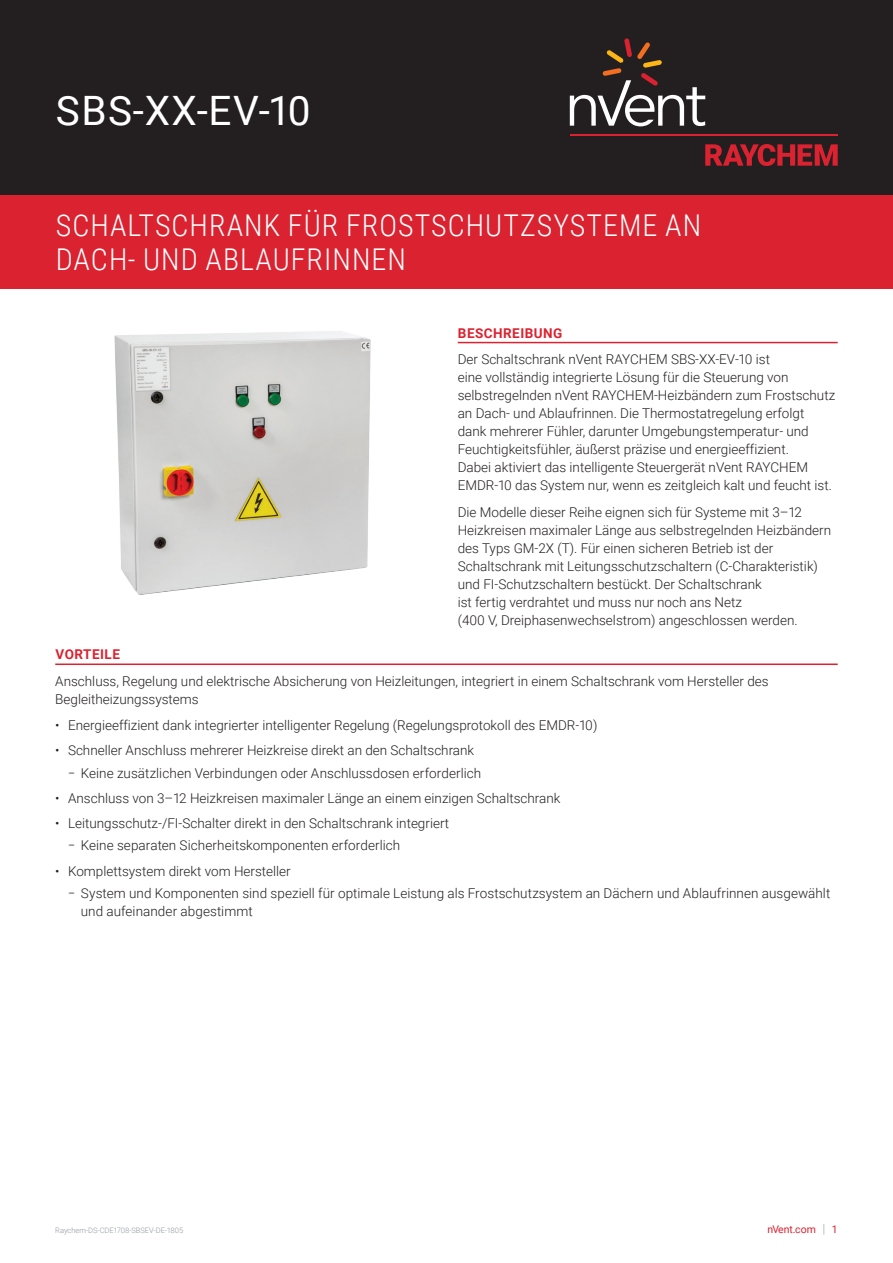
<style>
.page{position:relative;width:893px;height:1263px;background:#fff}
.page>*{position:absolute;margin:0;border:0;box-sizing:border-box;transform-origin:0 0}
.t1{font:40.5px "Roboto";letter-spacing:.035em;color:#fff}
.t2{font:300 30px/33.8px "Roboto Condensed";letter-spacing:.035em;color:#fff}
.t3{font:300 13.5px/18px "Roboto";color:#231f20}
.t4{font:300 13.5px/18px "Roboto";color:#231f20;scale:.8 1}
.t5{font:700 13.5px "Roboto";letter-spacing:.035em;color:#db2230}
.t6{font:10.5px "Roboto";color:#db2230}
.t7{font:300 7.5px "Roboto";color:#8f959e}
.s1{font-weight:300;font-size:12.6px;color:#8f959e}
</style>
<div class="page">
<div style="left:0;top:0;width:893px;height:196px;background:#231f20"></div>
<div style="left:0;top:196px;width:893px;height:93px;background:#db2230"></div>
<svg style="left:705px;top:144px;width:133px;height:22px"></svg>
<hr style="left:570px;top:134px;width:268px;height:2px;background:#db2230">
<svg style="left:570px;top:38px;width:135px;height:88px"></svg>
<img style="left:114px;top:331px;width:257px;height:264px">
<hr style="left:458px;top:342px;width:380px;height:1px;background:#db2230">
<hr style="left:55px;top:663px;width:783px;height:2px;background:#db2230">
<h1 class="t1" style="left:56px;top:83px;width:257px">SBS-XX-EV-10</h1>
<h2 class="t2" style="left:56px;top:208px;width:647px">SCHALTSCHRANK FÜR FROSTSCHUTZSYSTEME AN<br>DACH- UND ABLAUFRINNEN</h2>
<p class="t5" style="left:458px;top:323px;width:106px">BESCHREIBUNG</p>
<p class="t3" style="left:458px;top:350px;width:379px">Der Schaltschrank nVent RAYCHEM SBS-XX-EV-10 ist<br>eine vollständig integrierte Lösung für die Steuerung von selbstregelnden nVent RAYCHEM-Heizbändern zum Frostschutz an Dach- und Ablaufrinnen. Die Thermostatregelung erfolgt dank mehrerer Fühler, darunter Umgebungstemperatur- und Feuchtigkeitsfühler, äußerst präzise und energieeffizient.<br>Dabei aktiviert das intelligente Steuergerät nVent RAYCHEM EMDR-10 das System nur, wenn es zeitgleich kalt und feucht ist.</p>
<p class="t3" style="left:458px;top:502px;width:375px">Die Modelle dieser Reihe eignen sich für Systeme mit 3–12<br>Heizkreisen maximaler Länge aus selbstregelnden Heizbändern des Typs GM-2X (T). Für einen sicheren Betrieb ist der Schaltschrank mit Leitungsschutzschaltern (C-Charakteristik) und FI-Schutzschaltern bestückt. Der Schaltschrank<br>ist fertig verdrahtet und muss nur noch ans Netz<br>(400 V, Dreiphasenwechselstrom) angeschlossen werden.</p>
<p class="t5" style="left:56px;top:645px;width:66px">VORTEILE</p>
<p class="t3" style="left:55px;top:671px;width:715px">Anschluss, Regelung und elektrische Absicherung von Heizleitungen, integriert in einem Schaltschrank vom Hersteller des<br>Begleitheizungssystems</p>
<p class="t3" style="left:55px;top:716px;width:544px">• Energieeffizient dank integrierter intelligenter Regelung (Regelungsprotokoll des EMDR-10)</p>
<p class="t3" style="left:55px;top:741px;width:420px">• Schneller Anschluss mehrerer Heizkreise direkt an den Schaltschrank</p>
<p class="t4" style="left:68px;top:763px;width:518px">– Keine zusätzlichen Verbindungen oder Anschlussdosen erforderlich</p>
<p class="t3" style="left:55px;top:789px;width:507px">• Anschluss von 3–12 Heizkreisen maximaler Länge an einem einzigen Schaltschrank</p>
<p class="t3" style="left:55px;top:814px;width:395px">• Leitungsschutz-/FI-Schalter direkt in den Schaltschrank integriert</p>
<p class="t4" style="left:68px;top:836px;width:417px">– Keine separaten Sicherheitskomponenten erforderlich</p>
<p class="t3" style="left:55px;top:861px;width:237px">• Komplettsystem direkt vom Hersteller</p>
<p class="t4" style="left:81px;top:883px;width:938px;text-indent:-13px">– System und Komponenten sind speziell für optimale Leistung als Frostschutzsystem an Dächern und Ablaufrinnen ausgewählt und aufeinander abgestimmt</p>
<p class="t7" style="left:55px;top:1225px;width:129px">Raychem-DS-CDE1708-SBSEV-DE-1805</p>
<p class="t6" style="left:767px;top:1222px;width:72px">nVent.com <span class="s1">|</span> 1</p>
</div>
